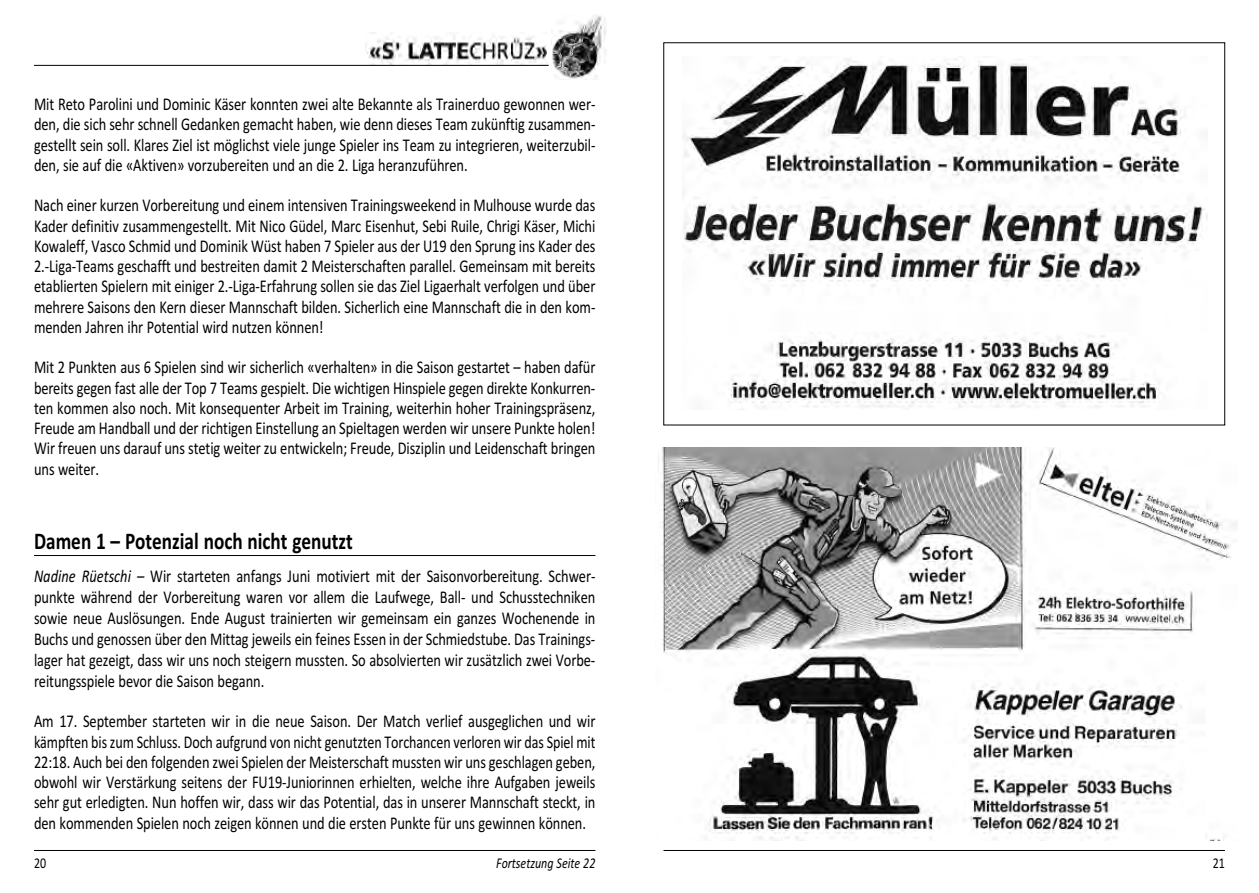
<style>
.page{position:relative;width:1259px;height:893px;background:#fff}
.page>*{position:absolute;margin:0;border:0;box-sizing:border-box;transform-origin:0 0}
.t1{font:700 24px "Calibri";color:#000;scale:.8 1}
.t2{font:18px/20.2px "Calibri";letter-spacing:-.005em;color:#000;text-align:justify;scale:.8 1}
.t3{font:italic 15px "Calibri";color:#000;scale:.8 1}
.t4{font:15px "Calibri";color:#000;scale:.8 1}
.s1{font-style:italic}
</style>
<div class="page">
<hr style="left:663px;top:850px;width:562px;height:1px;background:#000">
<hr style="left:34px;top:850px;width:561px;height:1px;background:#000">
<hr style="left:34px;top:555px;width:561px;height:1px;background:#000">
<img style="left:365px;top:32px;width:182px;height:32px">
<img style="left:551px;top:14px;width:55px;height:65px">
<hr style="left:34px;top:65px;width:515px;height:1px;background:#000">
<img style="left:658px;top:448px;width:579px;height:393px">
<img style="left:682px;top:56px;width:525px;height:352px">
<p class="t2" style="left:34px;top:94px;width:703px">Mit Reto Parolini und Dominic Käser konnten zwei alte Bekannte als Trainerduo gewonnen wer&shy;den, die sich sehr schnell Gedanken gemacht haben, wie denn dieses Team zukünftig zusammen&shy;gestellt sein soll. Klares Ziel ist möglichst viele junge Spieler ins Team zu integrieren, weiterzubil&shy;den, sie auf die «Aktiven» vorzubereiten und an die 2. Liga heranzuführen.</p>
<p class="t2" style="left:34px;top:195px;width:703px">Nach einer kurzen Vorbereitung und einem intensiven Trainingsweekend in Mulhouse wurde das Kader definitiv zusammengestellt. Mit Nico Güdel, Marc Eisenhut, Sebi Ruile, Chrigi Käser, Michi Kowaleff, Vasco Schmid und Dominik Wüst haben 7 Spieler aus der U19 den Sprung ins Kader des 2.-Liga-Teams geschafft und bestreiten damit 2 Meisterschaften parallel. Gemeinsam mit bereits etablierten Spielern mit einiger 2.-Liga-Erfahrung sollen sie das Ziel Ligaerhalt verfolgen und über mehrere Saisons den Kern dieser Mannschaft bilden. Sicherlich eine Mannschaft die in den kom&shy;menden Jahren ihr Potential wird nutzen können!</p>
<p class="t2" style="left:34px;top:357px;width:703px">Mit 2 Punkten aus 6 Spielen sind wir sicherlich «verhalten» in die Saison gestartet – haben dafür bereits gegen fast alle der Top 7 Teams gespielt. Die wichtigen Hinspiele gegen direkte Konkurren&shy;ten kommen also noch. Mit konsequenter Arbeit im Training, weiterhin hoher Trainingspräsenz, Freude am Handball und der richtigen Einstellung an Spieltagen werden wir unsere Punkte holen!<br>Wir freuen uns darauf uns stetig weiter zu entwickeln; Freude, Disziplin und Leidenschaft bringen uns weiter.</p>
<h1 class="t1" style="left:34px;top:526px;width:400px">Damen 1 – Potenzial noch nicht genutzt</h1>
<p class="t2" style="left:34px;top:565px;width:703px;line-height:21px"><span class="s1">Nadine Rüetschi –</span> Wir starteten anfangs Juni motiviert mit der Saisonvorbereitung. Schwer&shy;punkte während der Vorbereitung waren vor allem die Laufwege, Ball- und Schusstechniken sowie neue Auslösungen. Ende August trainierten wir gemeinsam ein ganzes Wochenende in Buchs und genossen über den Mittag jeweils ein feines Essen in der Schmiedstube. Das Trainings&shy;lager hat gezeigt, dass wir uns noch steigern mussten. So absolvierten wir zusätzlich zwei Vorbe&shy;reitungsspiele bevor die Saison begann.</p>
<p class="t2" style="left:34px;top:711px;width:703px">Am 17. September starteten wir in die neue Saison. Der Match verlief ausgeglichen und wir kämpften bis zum Schluss. Doch aufgrund von nicht genutzten Torchancen verloren wir das Spiel mit 22:18. Auch bei den folgenden zwei Spielen der Meisterschaft mussten wir uns geschlagen geben, obwohl wir Verstärkung seitens der FU19-Juniorinnen erhielten, welche ihre Aufgaben jeweils sehr gut erledigten. Nun hoffen wir, dass wir das Potential, das in unserer Mannschaft steckt, in den kommenden Spielen noch zeigen können und die ersten Punkte für uns gewinnen können.</p>
<p class="t3" style="left:496px;top:854px;width:126px">Fortsetzung Seite 22</p>
<p class="t4" style="left:1212px;top:854px;width:17px">21</p>
<p class="t4" style="left:34px;top:854px;width:17px">20</p>
</div>
